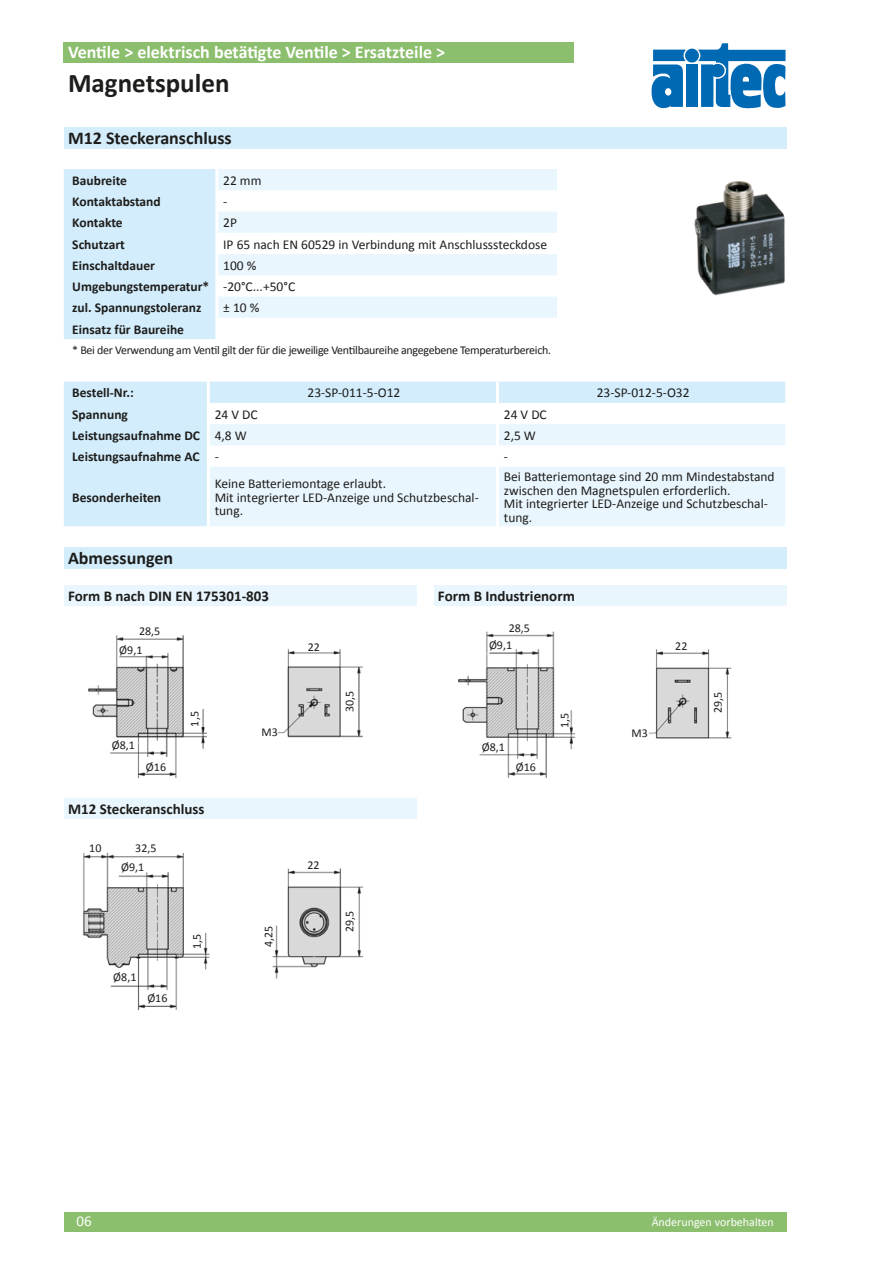
<style>
.page{position:relative;width:893px;height:1263px;background:#fff}
.page>*{position:absolute;margin:0;border:0;box-sizing:border-box;transform-origin:0 0}
.t1{font:700 27px "Calibri";color:#1d1d1b}
.t2{font:700 18px "Calibri";color:#fff}
.t3{font:700 18px "Calibri";color:#1d1d1b}
.t4{font:700 15px "Calibri";color:#1d1d1b}
.t5{font:15px "Calibri";color:#fff}
.t6{font:13.5px/13.5px "Calibri";color:#1d1d1b}
.t7{font:700 13.5px/21.3px "Calibri";color:#1d1d1b}
.t8{font:12px "Calibri";letter-spacing:-.025em;color:#1d1d1b}
.t9{font:12px "Calibri";color:#fff}
.s1{font-weight:400}
</style>
<div class="page">
<div style="left:685px;top:49px;width:14px;height:14px;background:#0069b4;border-radius:50%"></div>
<div style="left:686px;top:64px;width:12px;height:43px;background:#0069b4"></div>
<svg style="left:651px;top:50px;width:35px;height:59px"></svg>
<svg style="left:698px;top:43px;width:87px;height:66px"></svg>
<div style="left:64px;top:1212px;width:723px;height:19px;background:#8bbe6d"></div>
<div style="left:64px;top:43px;width:510px;height:20px;background:#8bbe6d"></div>
<div style="left:64px;top:128px;width:723px;height:21px;background:#d4edfc"></div>
<div style="left:64px;top:169px;width:151px;height:170px;background:#d4edfc"></div>
<svg style="left:218px;top:169px;width:339px;height:149px;fill:#eaf6fe"></svg>
<svg style="left:64px;top:382px;width:721px;height:144px;fill:#d4edfc"></svg>
<svg style="left:210px;top:424px;width:575px;height:102px;fill:#eaf6fe"></svg>
<hr style="left:207px;top:403px;width:3px;height:21px;background:#fff">
<hr style="left:496px;top:403px;width:3px;height:21px;background:#fff">
<hr style="left:207px;top:424px;width:3px;height:21px;background:#fff">
<hr style="left:496px;top:424px;width:3px;height:21px;background:#fff">
<hr style="left:207px;top:445px;width:3px;height:22px;background:#fff">
<hr style="left:496px;top:445px;width:3px;height:22px;background:#fff">
<hr style="left:207px;top:467px;width:3px;height:59px;background:#fff">
<hr style="left:496px;top:467px;width:3px;height:59px;background:#fff">
<hr style="left:207px;top:382px;width:3px;height:21px;background:#fff">
<hr style="left:496px;top:382px;width:3px;height:21px;background:#fff">
<img style="left:694px;top:181px;width:91px;height:115px">
<img style="left:277px;top:648px;width:87px;height:90px">
<div style="left:64px;top:548px;width:723px;height:21px;background:#d4edfc"></div>
<div style="left:64px;top:586px;width:353px;height:20px;background:#eaf6fe"></div>
<div style="left:434px;top:586px;width:353px;height:20px;background:#eaf6fe"></div>
<div style="left:64px;top:798px;width:353px;height:21px;background:#eaf6fe"></div>
<img style="left:88px;top:635px;width:119px;height:144px">
<img style="left:649px;top:649px;width:83px;height:90px">
<img style="left:459px;top:631px;width:117px;height:147px">
<img style="left:272px;top:868px;width:92px;height:111px">
<img style="left:83px;top:852px;width:127px;height:157px">
<h2 class="t2" style="left:68px;top:41px;width:379px">Ventile &gt; elektrisch betätigte Ventile &gt; Ersatzteile &gt;</h2>
<h1 class="t1" style="left:68px;top:66px;width:163px">Magnetspulen</h1>
<h2 class="t3" style="left:68px;top:127px;width:165px">M12 Steckeranschluss</h2>
<p class="t7" style="left:72px;top:170px;width:56px">Baubreite</p>
<p class="t6" style="left:223px;top:174px;width:40px">22 mm</p>
<p class="t7" style="left:72px;top:191px;width:90px">Kontaktabstand</p>
<p class="t6" style="left:223px;top:195px;width:6px">-</p>
<p class="t7" style="left:72px;top:212px;width:52px">Kontakte</p>
<p class="t6" style="left:223px;top:216px;width:15px">2P</p>
<p class="t7" style="left:72px;top:233px;width:54px">Schutzart</p>
<p class="t6" style="left:223px;top:237px;width:325px">IP 65 nach EN 60529 in Verbindung mit Anschlusssteckdose</p>
<p class="t7" style="left:72px;top:255px;width:84px">Einschaltdauer</p>
<p class="t7" style="left:72px;top:255px;width:224px;text-indent:151px"><span class="s1">100 %<br></span>Umgebungstemperatur* <span class="s1">-20°C...+50°C </span>zul. Spannungstoleranz</p>
<p class="t6" style="left:223px;top:301px;width:38px">± 10 %</p>
<p class="t7" style="left:72px;top:318px;width:113px">Einsatz für Baureihe</p>
<p class="t8" style="left:72px;top:343px;width:480px">* Bei der Verwendung am Ventil gilt der für die jeweilige Ventilbaureihe angegebene Temperaturbereich.</p>
<p class="t7" style="left:72px;top:382px;width:63px">Bestell-Nr.:</p>
<p class="t6" style="left:307px;top:386px;width:94px">23-SP-011-5-O12</p>
<p class="t6" style="left:597px;top:386px;width:94px">23-SP-012-5-O32</p>
<p class="t7" style="left:72px;top:403px;width:57px">Spannung</p>
<p class="t6" style="left:215px;top:407px;width:44px">24 V DC</p>
<p class="t6" style="left:504px;top:407px;width:44px">24 V DC</p>
<p class="t7" style="left:72px;top:425px;width:176px">Leistungsaufnahme DC <span class="s1">4,8 W</span></p>
<p class="t6" style="left:504px;top:429px;width:34px">2,5 W</p>
<p class="t7" style="left:72px;top:446px;width:148px">Leistungsaufnahme AC <span class="s1">-</span></p>
<p class="t6" style="left:504px;top:450px;width:6px">-</p>
<p class="t7" style="left:72px;top:486px;width:91px">Besonderheiten</p>
<p class="t6" style="left:215px;top:477px;width:266px">Keine Batteriemontage erlaubt.<br>Mit integrierter LED-Anzeige und Schutzbeschal&shy;tung.</p>
<p class="t6" style="left:504px;top:470px;width:272px">Bei Batteriemontage sind 20 mm Mindestabstand zwischen den Magnetspulen erforderlich.<br>Mit integrierter LED-Anzeige und Schutzbeschal&shy;tung.</p>
<h2 class="t3" style="left:68px;top:547px;width:107px">Abmessungen</h2>
<p class="t4" style="left:68px;top:587px;width:203px">Form B nach DIN EN 175301-803</p>
<p class="t4" style="left:438px;top:587px;width:138px">Form B Industrienorm</p>
<p class="t8" style="left:139px;top:624px;width:23px">28,5</p>
<p class="t8" style="left:119px;top:642px;width:25px">Ø9,1</p>
<p class="t8" style="left:112px;top:738px;width:25px">Ø8,1</p>
<p class="t8" style="left:146px;top:759px;width:22px">Ø16</p>
<p class="t8" style="left:187px;top:726px;width:17px;rotate:-90deg">1,5</p>
<p class="t4" style="left:68px;top:800px;width:138px">M12 Steckeranschluss</p>
<p class="t8" style="left:89px;top:841px;width:14px">10</p>
<p class="t8" style="left:135px;top:841px;width:23px">32,5</p>
<p class="t8" style="left:121px;top:860px;width:25px">Ø9,1</p>
<p class="t8" style="left:113px;top:969px;width:25px">Ø8,1</p>
<p class="t8" style="left:147px;top:990px;width:22px">Ø16</p>
<p class="t8" style="left:189px;top:949px;width:17px;rotate:-90deg">1,5</p>
<p class="t8" style="left:261px;top:724px;width:18px">M3</p>
<p class="t8" style="left:308px;top:639px;width:14px">22</p>
<p class="t8" style="left:342px;top:712px;width:23px;rotate:-90deg">30,5</p>
<p class="t8" style="left:261px;top:947px;width:23px;rotate:-90deg">4,25</p>
<p class="t8" style="left:307px;top:858px;width:14px">22</p>
<p class="t8" style="left:342px;top:932px;width:23px;rotate:-90deg">29,5</p>
<p class="t8" style="left:509px;top:620px;width:23px">28,5</p>
<p class="t8" style="left:489px;top:638px;width:25px">Ø9,1</p>
<p class="t8" style="left:482px;top:739px;width:25px">Ø8,1</p>
<p class="t8" style="left:516px;top:759px;width:22px">Ø16</p>
<p class="t8" style="left:557px;top:728px;width:17px;rotate:-90deg">1,5</p>
<p class="t8" style="left:631px;top:725px;width:18px">M3</p>
<p class="t8" style="left:675px;top:639px;width:14px">22</p>
<p class="t8" style="left:710px;top:713px;width:23px;rotate:-90deg">29,5</p>
<p class="t5" style="left:77px;top:1212px;width:17px">06</p>
<p class="t9" style="left:652px;top:1214px;width:124px">Änderungen vorbehalten</p>
</div>
